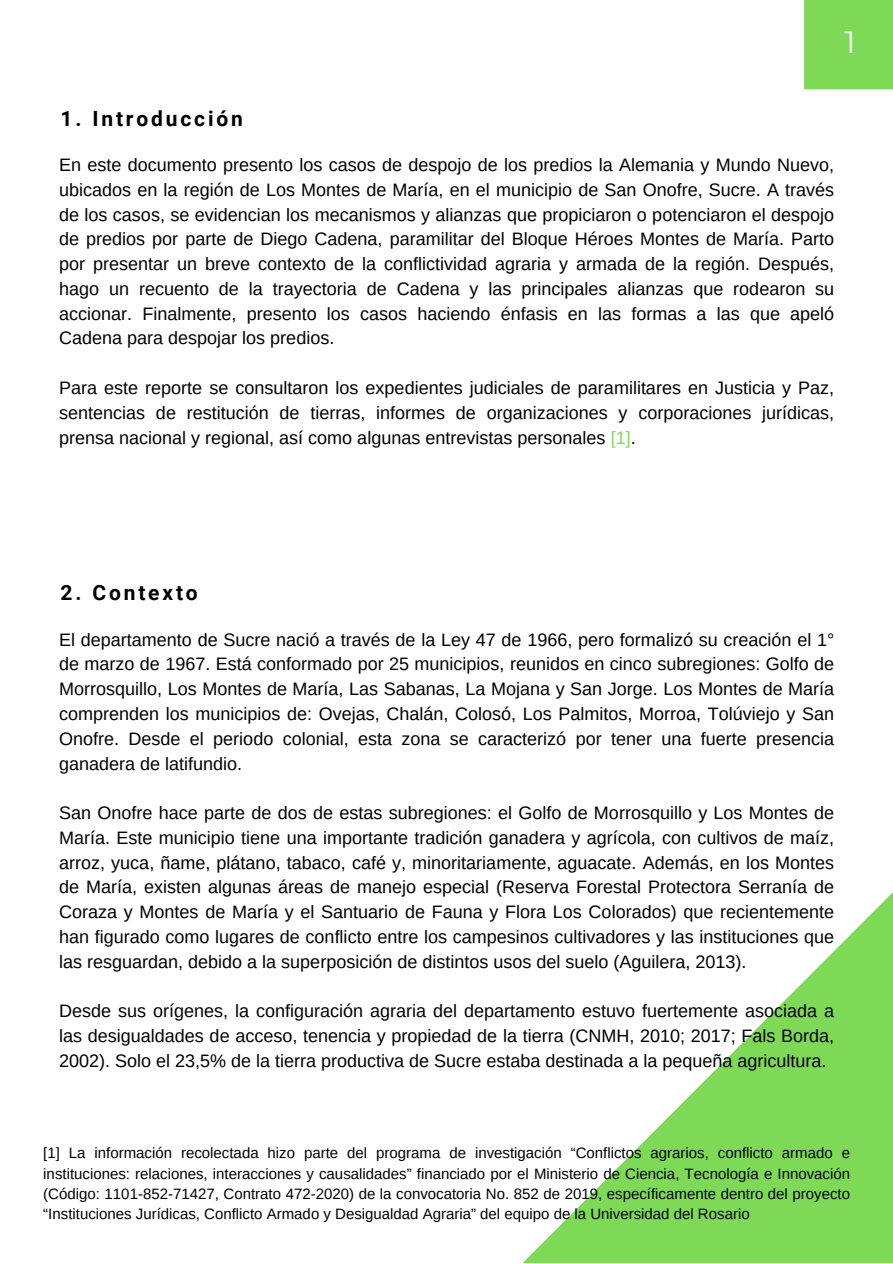
<style>
.page{position:relative;width:893px;height:1264px;background:#fff}
.page>*{position:absolute;margin:0;border:0;box-sizing:border-box;transform-origin:0 0}
.t1{font:30.75px "Montserrat";color:#fff}
.t2{font:700 21px "Roboto";letter-spacing:.135em;color:#000}
.t3{font:18px/24.8px "Arimo";color:#000;text-align:justify}
.t4{font:15px/20.2px "Arimo";color:#000;text-align:justify}
.s1{color:#7ed957}
</style>
<div class="page">
<svg style="left:523px;top:893px;width:369px;height:370px"></svg>
<div style="left:804px;top:0;width:88px;height:89px;background:#7ed957"></div>
<h2 class="t1" style="left:844px;top:23px;width:13px">1</h2>
<p class="t2" style="left:61px;top:106px;width:184px">1. Introducción</p>
<h1 class="t3" style="left:59px;top:152px;width:776px">En este documento presento los casos de despojo de los predios la Alemania y Mundo Nuevo, ubicados en la región de Los Montes de María, en el municipio de San Onofre, Sucre. A través de los casos, se evidencian los mecanismos y alianzas que propiciaron o potenciaron el despojo de predios por parte de Diego Cadena, paramilitar del Bloque Héroes Montes de María. Parto por presentar un breve contexto de la conflictividad agraria y armada de la región. Después, hago un recuento de la trayectoria de Cadena y las principales alianzas que rodearon su accionar. Finalmente, presento los casos haciendo énfasis en las formas a las que apeló Cadena para despojar los predios.</h1>
<p class="t3" style="left:59px;top:375px;width:776px">Para este reporte se consultaron los expedientes judiciales de paramilitares en Justicia y Paz, sentencias de restitución de tierras, informes de organizaciones y corporaciones jurídicas, prensa nacional y regional, así como algunas entrevistas personales <span class="s1">[1]</span>.</p>
<h2 class="t2" style="left:61px;top:580px;width:139px">2. Contexto</h2>
<h1 class="t3" style="left:59px;top:627px;width:776px">El departamento de Sucre nació a través de la Ley 47 de 1966, pero formalizó su creación el 1° de marzo de 1967. Está conformado por 25 municipios, reunidos en cinco subregiones: Golfo de Morrosquillo, Los Montes de María, Las Sabanas, La Mojana y San Jorge. Los Montes de María comprenden los municipios de: Ovejas, Chalán, Colosó, Los Palmitos, Morroa, Tolúviejo y San Onofre. Desde el periodo colonial, esta zona se caracterizó por tener una fuerte presencia ganadera de latifundio.</h1>
<h2 class="t3" style="left:59px;top:800px;width:776px">San Onofre hace parte de dos de estas subregiones: el Golfo de Morrosquillo y Los Montes de María. Este municipio tiene una importante tradición ganadera y agrícola, con cultivos de maíz, arroz, yuca, ñame, plátano, tabaco, café y, minoritariamente, aguacate. Además, en los Montes de María, existen algunas áreas de manejo especial (Reserva Forestal Protectora Serranía de Coraza y Montes de María y el Santuario de Fauna y Flora Los Colorados) que recientemente han figurado como lugares de conflicto entre los campesinos cultivadores y las instituciones que las resguardan, debido a la superposición de distintos usos del suelo (Aguilera, 2013).</h2>
<h2 class="t3" style="left:59px;top:998px;width:776px">Desde sus orígenes, la configuración agraria del departamento estuvo fuertemente asociada a las desigualdades de acceso, tenencia y propiedad de la tierra (CNMH, 2010; 2017; Fals Borda, 2002). Solo el 23,5% de la tierra productiva de Sucre estaba destinada a la pequeña agricultura.</h2>
<h2 class="t4" style="left:43px;top:1142px;width:808px">[1] La información recolectada hizo parte del programa de investigación “Conflictos agrarios, conflicto armado e instituciones: relaciones, interacciones y causalidades” financiado por el Ministerio de Ciencia, Tecnología e Innovación (Código: 1101-852-71427, Contrato 472-2020) de la convocatoria No. 852 de 2019, específicamente dentro del proyecto “Instituciones Jurídicas, Conflicto Armado y Desigualdad Agraria” del equipo de la Universidad del Rosario</h2>
</div>
